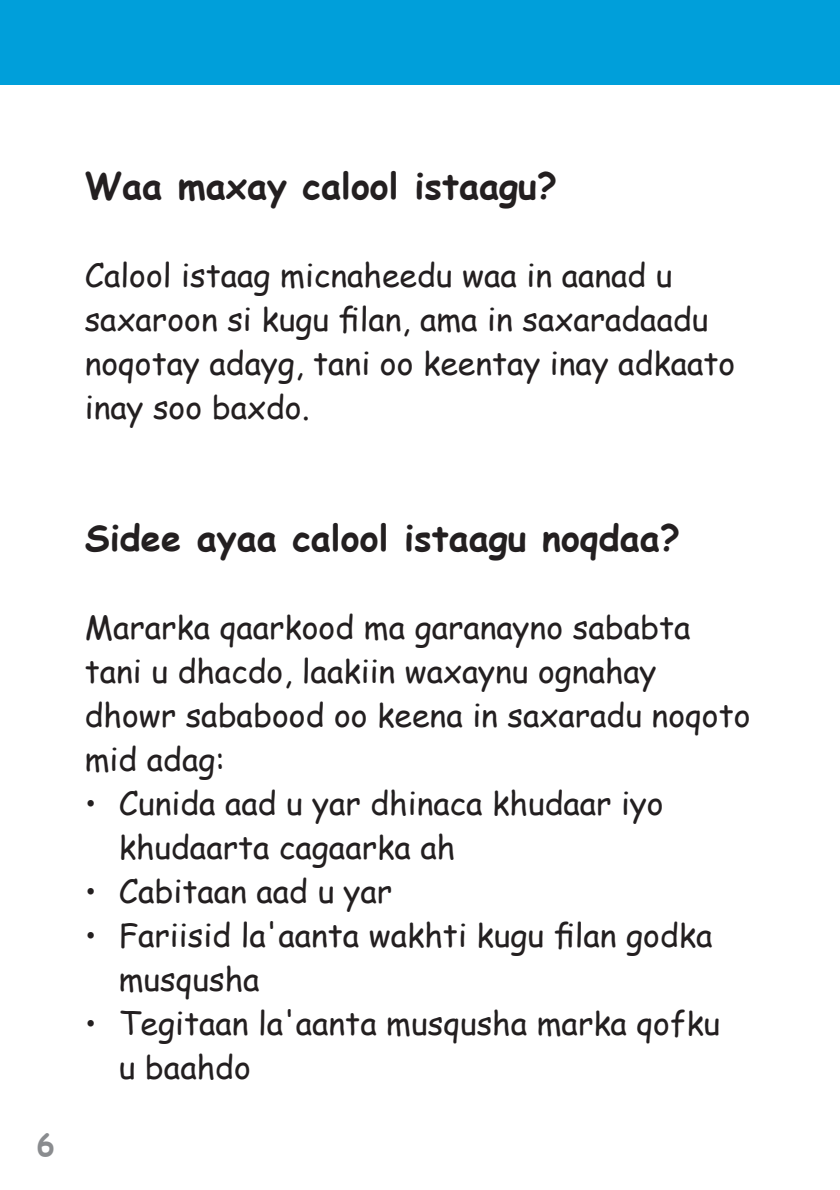
<style>
.page{position:relative;width:840px;height:1190px;background:#fff}
.page>*{position:absolute;margin:0;border:0;box-sizing:border-box;transform-origin:0 0}
.t1{font:700 36px "Comic Sans MS";color:#231f20}
.t2{font:32px/44px "Comic Sans MS";color:#231f20}
.t3{font:700 30px "Comic Sans MS";color:#8a8c8f}
</style>
<div class="page">
<div style="left:0;top:0;width:840px;height:85px;background:#009fda"></div>
<p class="t1" style="left:85px;top:159px;width:474px">Waa maxay calool istaagu?</p>
<p class="t2" style="left:85px;top:252px;width:652px">Calool istaag micnaheedu waa in aanad u saxaroon si kugu filan, ama in saxaradaadu noqotay adayg, tani oo keentay inay adkaato inay soo baxdo.</p>
<p class="t3" style="left:37px;top:1123px;width:20px">6</p>
<p class="t1" style="left:85px;top:511px;width:597px">Sidee ayaa calool istaagu noqdaa?</p>
<p class="t2" style="left:85px;top:604px;width:667px">Mararka qaarkood ma garanayno sababta tani u dhacdo, laakiin waxaynu ognahay dhowr sababood oo keena in saxaradu noqoto mid adag:</p>
<p class="t2" style="left:119px;top:780px;width:546px;text-indent:-34px">• Cunida aad u yar dhinaca khudaar iyo khudaarta cagaarka ah</p>
<p class="t2" style="left:85px;top:868px;width:309px">• Cabitaan aad u yar</p>
<p class="t2" style="left:119px;top:912px;width:595px;text-indent:-34px">• Fariisid la'aanta wakhti kugu filan godka musqusha</p>
<p class="t2" style="left:119px;top:1000px;width:603px;text-indent:-34px">• Tegitaan la'aanta musqusha marka qofku u baahdo</p>
</div>
